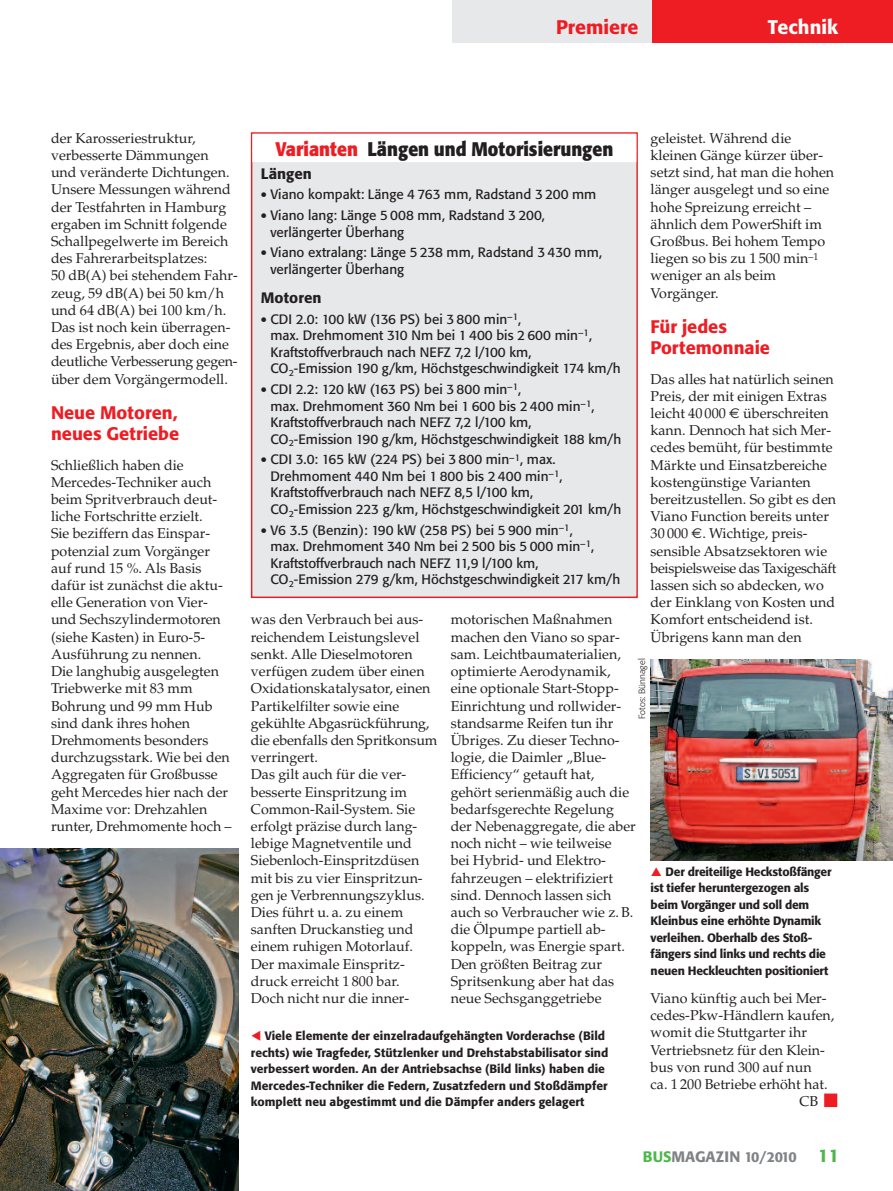
<style>
.page{position:relative;width:893px;height:1191px;background:#fff}
.page>*{position:absolute;margin:0;border:0;box-sizing:border-box;transform-origin:0 0}
.t1{font:700 19.5px "Formata BQ";color:#231f20;scale:.9 1}
.t2{font:500 19.5px "Formata BQ";color:#ee1d23}
.t3{font:500 19.5px "Formata BQ";color:#fff}
.t4{font:500 18px/21.8px "Formata BQ";color:#ee1d23}
.t5{font:500 15px "Formata BQ";color:#808285}
.t6{font:500 15px "Formata BQ";color:#231f20}
.t7{font:14.25px/17.2px "Palatino";color:#231f20}
.t8{font:13.5px/16.5px "Formata BQ";color:#231f20}
.t9{font:500 12px/16.5px "Formata BQ";color:#231f20}
.t10{font:300 9px "Formata BQ";color:#231f20}
.s1{font-family:"Euro Sans"}
.s2{color:#ee1d23}
.s3{font-size:18px}
.s4{color:#4cb848}
.s5{font-size:14.25px}
.s6{font-size:18px;color:#4cb848}
</style>
<div class="page">
<div style="left:651px;top:0;width:242px;height:43px;background:#ee1d23"></div>
<div style="left:452px;top:0;width:199px;height:43px;background:#e7e8e9"></div>
<div style="left:824px;top:1093px;width:13px;height:14px;background:#ee1d23"></div>
<div style="left:252px;top:134px;width:384px;height:462px;background:#e7e8e9"></div>
<div style="left:251px;top:132px;width:387px;height:466px;border:2px solid #ee1d23"></div>
<div style="left:252px;top:134px;width:384px;height:18px;background:#fff"></div>
<div style="left:252px;top:150px;width:384px;height:12px;background:#fff"></div>
<img style="left:0;top:848px;width:238px;height:343px">
<img style="left:651px;top:659px;width:242px;height:201px">
<h1 class="t2" style="left:556px;top:17px;width:84px">Premiere</h1>
<h1 class="t3" style="left:768px;top:17px;width:72px">Technik</h1>
<p class="t7" style="left:51px;top:131px;width:188px">der Karosseriestruktur, verbesserte Dämmungen<br>und veränderte Dichtungen.<br>Unsere Messungen während der Testfahrten in Hamburg ergaben im Schnitt folgende<br>Schallpegelwerte im Bereich des Fahrerarbeitsplatzes:<br>50 dB(A) bei stehendem Fahr&shy;zeug, 59 dB(A) bei 50 km/h und 64 dB(A) bei 100 km/h.<br>Das ist noch kein überragen&shy;des Ergebnis, aber doch eine deutliche Verbesserung gegen - über dem Vorgängermodell.</p>
<p class="t4" style="left:51px;top:402px;width:130px">Neue Motoren, neues Getriebe</p>
<p class="t7" style="left:51px;top:458px;width:182px">Schließlich haben die<br>Mercedes-Techniker auch beim Spritverbrauch deut&shy;liche Fortschritte erzielt.<br>Sie beziffern das Einspar&shy;potenzial zum Vorgänger auf rund 15 %. Als Basis dafür ist zunächst die aktu&shy;elle Generation von Vier&shy;und Sechszylindermotoren (siehe Kasten) in Euro-5-<br>Ausführung zu nennen.<br>Die langhubig ausgelegten<br>Triebwerke mit 83 mm<br>Bohrung und 99 mm Hub sind dank ihres hohen<br>Drehmoments besonders durchzugsstark. Wie bei den<br>Aggregaten für Großbusse geht Mercedes hier nach der<br>Maxime vor: Drehzahlen runter, Drehmomente hoch –</p>
<p class="t7" style="left:651px;top:131px;width:185px">geleistet. Während die kleinen Gänge kürzer über&shy;setzt sind, hat man die hohen länger ausgelegt und so eine hohe Spreizung erreicht – ähnlich dem PowerShift im<br>Großbus. Bei hohem Tempo liegen so bis zu 1 500 min<sup>–1 </sup>weniger an als beim<br>Vorgänger.</p>
<p class="t4" style="left:651px;top:316px;width:121px">Für jedes<br>Portemonnaie</p>
<p class="t7" style="left:651px;top:372px;width:188px">Das alles hat natürlich seinen<br>Preis, der mit einigen Extras leicht 40 000 <span class="s1">€</span> überschreiten kann. Dennoch hat sich Mer&shy;cedes bemüht, für bestimmte<br>Märkte und Einsatzbereiche kostengünstige Varianten bereitzustellen. So gibt es den<br>Viano Function bereits unter<br>30 000 <span class="s1">€</span>. Wichtige, preis&shy;sensible Absatzsektoren wie beispielsweise das Taxigeschäft lassen sich so abdecken, wo der Einklang von Kosten und<br>Komfort entscheidend ist.<br>Übrigens kann man den</p>
<h1 class="t1" style="left:275px;top:138px;width:377px"><span class="s2">Varianten</span> Längen und Motorisierungen</h1>
<p class="t6" style="left:261px;top:165px;width:52px">Längen</p>
<p class="t8" style="left:261px;top:187px;width:337px"><span class="s3">•</span> Viano kompakt: Länge 4 763 mm, Radstand 3 200 mm</p>
<p class="t8" style="left:270px;top:207px;width:276px;text-indent:-9px"><span class="s3">•</span> Viano lang: Länge 5 008 mm, Radstand 3 200, verlängerter Überhang</p>
<p class="t8" style="left:270px;top:245px;width:333px;text-indent:-9px"><span class="s3">•</span> Viano extralang: Länge 5 238 mm, Radstand 3 430 mm, verlängerter Überhang</p>
<p class="t6" style="left:261px;top:289px;width:62px">Motoren</p>
<p class="t8" style="left:270px;top:311px;width:352px;text-indent:-9px"><span class="s3">•</span> CDI 2.0: 100 kW (136 PS) bei 3 800 min<sup>–1</sup>,<br>max. Drehmoment 310 Nm bei 1 400 bis 2 600 min<sup>–1</sup>, Kraftstoffverbrauch nach NEFZ 7,2 l/100 km,<br>CO<sub>2</sub>-Emission 190 g/km, Höchstgeschwindigkeit 174 km/h</p>
<p class="t8" style="left:270px;top:381px;width:352px;text-indent:-9px"><span class="s3">•</span> CDI 2.2: 120 kW (163 PS) bei 3 800 min<sup>–1</sup>,<br>max. Drehmoment 360 Nm bei 1 600 bis 2 400 min<sup>–1</sup>, Kraftstoffverbrauch nach NEFZ 7,2 l/100 km,<br>CO<sub>2</sub>-Emission 190 g/km, Höchstgeschwindigkeit 188 km/h</p>
<p class="t8" style="left:270px;top:452px;width:352px;text-indent:-9px"><span class="s3">•</span> CDI 3.0: 165 kW (224 PS) bei 3 800 min<sup>–1</sup>, max.<br>Drehmoment 440 Nm bei 1 800 bis 2 400 min<sup>–1</sup>, Kraftstoffverbrauch nach NEFZ 8,5 l/100 km,<br>CO<sub>2</sub>-Emission 223 g/km, Höchstgeschwindigkeit 201 km/h</p>
<p class="t8" style="left:270px;top:522px;width:351px;text-indent:-9px"><span class="s3">•</span> V6 3.5 (Benzin): 190 kW (258 PS) bei 5 900 min<sup>–1</sup>,<br>max. Drehmoment 340 Nm bei 2 500 bis 5 000 min<sup>–1</sup>, Kraftstoffverbrauch nach NEFZ 11,9 l/100 km, CO<sub>2</sub>-Emission 279 g/km, Höchstgeschwindigkeit 217 km/h</p>
<p class="t7" style="left:251px;top:612px;width:188px">was den Verbrauch bei aus&shy;reichendem Leistungslevel senkt. Alle Dieselmotoren verfügen zudem über einen<br>Oxidationskatalysator, einen<br>Partikelfilter sowie eine gekühlte Abgasrückführung, die ebenfalls den Spritkonsum verringert.<br>Das gilt auch für die ver&shy;besserte Einspritzung im<br>Common-Rail-System. Sie erfolgt präzise durch lang&shy;lebige Magnetventile und<br>Siebenloch-Einspritzdüsen mit bis zu vier Einspritzun&shy;gen je Verbrennungszyklus.<br>Dies führt u. a. zu einem sanften Druckanstieg und einem ruhigen Motorlauf.<br>Der maximale Einspritz&shy;druck erreicht 1 800 bar.<br>Doch nicht nur die inner-</p>
<p class="t7" style="left:451px;top:612px;width:187px">motorischen Maßnahmen machen den Viano so spar&shy;sam. Leichtbaumaterialien, optimierte Aerodynamik, eine optionale Start-Stopp-<br>Einrichtung und rollwider&shy;standsarme Reifen tun ihr<br>Übriges. Zu dieser Techno&shy;logie, die Daimler „Blue-<br>Efficiency“ getauft hat, gehört serienmäßig auch die bedarfsgerechte Regelung der Nebenaggregate, die aber noch nicht – wie teilweise<br>bei Hybrid- und Elektro&shy;fahrzeugen – elektrifiziert sind. Dennoch lassen sich auch so Verbraucher wie z.B. die Ölpumpe partiell ab&shy;koppeln, was Energie spart.<br>Den größten Beitrag zur<br>Spritsenkung aber hat das neue Sechsganggetriebe</p>
<p class="t10" style="left:637px;top:718px;width:61px;rotate:-90deg">Fotos: Bünnagel</p>
<p class="t9" style="left:651px;top:863px;width:182px;text-indent:15px">Der dreiteilige Heckstoßfänger ist tiefer heruntergezogen als beim Vorgänger und soll dem<br>Kleinbus eine erhöhte Dynamik verleihen. Oberhalb des Stoß&shy;fängers sind links und rechts die neuen Heckleuchten positioniert</p>
<p class="t7" style="left:651px;top:991px;width:178px">Viano künftig auch bei Mer-</p>
<p class="t7" style="left:651px;top:1008px;width:185px">cedes-Pkw-Händlern kaufen,</p>
<p class="t7" style="left:651px;top:1025px;width:158px">womit die Stuttgarter ihr</p>
<p class="t7" style="left:651px;top:1042px;width:176px">Vertriebsnetz für den Klein-</p>
<p class="t7" style="left:651px;top:1060px;width:163px">bus von rund 300 auf nun</p>
<p class="t7" style="left:651px;top:1077px;width:179px">ca. 1 200 Betriebe erhöht hat.</p>
<p class="t7" style="left:799px;top:1094px;width:20px">CB</p>
<p class="t9" style="left:251px;top:1028px;width:359px"><span class="s2">▼</span> Viele Elemente der einzelradaufgehängten Vorderachse (Bild rechts) wie Tragfeder, Stützlenker und Drehstabstabilisator sind verbessert worden. An der Antriebsachse (Bild links) haben die Mercedes-Techniker die Federn, Zusatzfedern und Stoßdämpfer komplett neu abgestimmt und die Dämpfer anders gelagert</p>
<p class="t5" style="left:643px;top:1147px;width:198px"><span class="s4">BUS</span>MAGAZIN <span class="s5">10/2010</span> <span class="s6">11</span></p>
</div>
